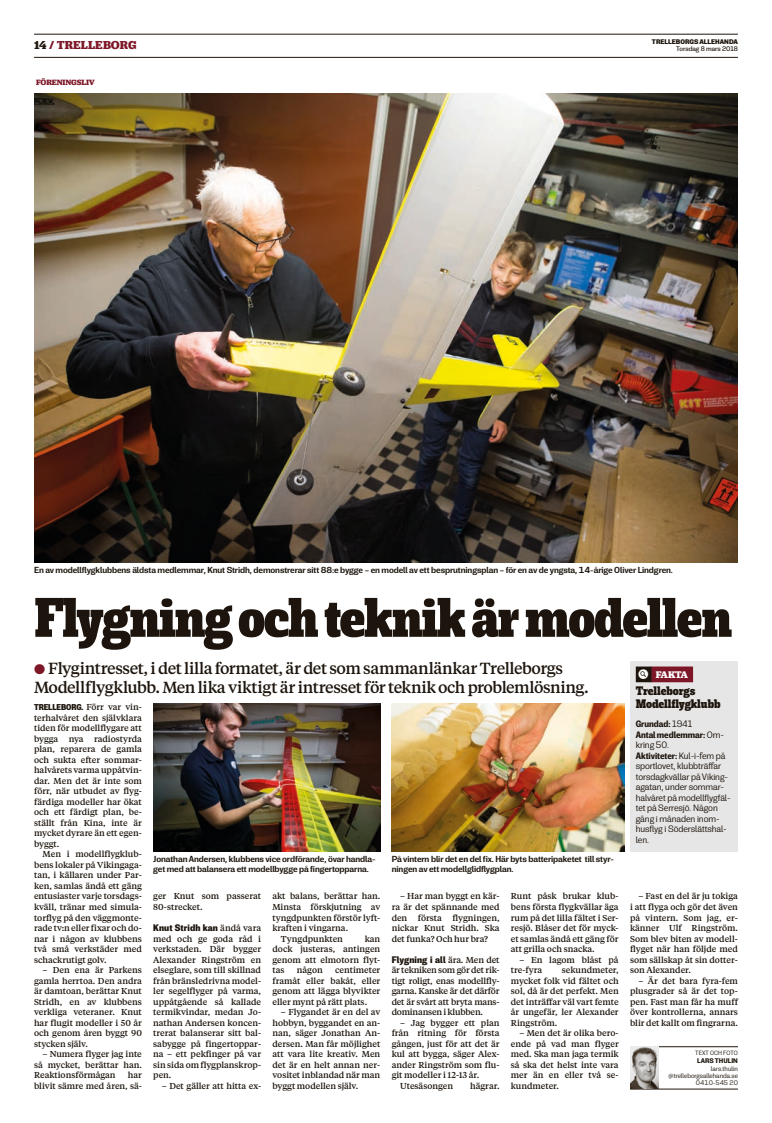
<style>
.page{position:relative;width:772px;height:1123px;background:#fff}
.page>*{position:absolute;margin:0;border:0;box-sizing:border-box;transform-origin:0 0}
.t1{font:900 54px "Rude Slab Condensed";letter-spacing:-.03em;color:#1d150d}
.t2{font:500 16px/19px "Tiempos Text";letter-spacing:-.025em;color:#1d150d}
.t3{font:900 12px/12.7px "Rude Slab Condensed";letter-spacing:-.01em;color:#1d150d}
.t4{font:700 12px "Jubilat";letter-spacing:-.005em;color:#7d1626}
.t5{font:700 10px "Jubilat";letter-spacing:-.08em;color:#fff}
.t6{font:800 semi-condensed 9.2px "Rude";letter-spacing:.01em;color:#1d150d}
.t7{font:300 9px/10.5px "Rude";letter-spacing:-.005em;color:#1d150d}
.t8{font:500 8.6px/10.5px "Tiempos Text";letter-spacing:-.005em;color:#1d150d;text-align:justify}
.t9{font:500 8.5px/10.5px "Rude";letter-spacing:-.01em;color:#1d150d}
.t10{font:800 semi-condensed 8.2px "Rude";letter-spacing:-.01em;color:#1d150d}
.t11{font:700 8px "Jubilat";letter-spacing:-.02em;color:#7d1626}
.t12{font:300 6.5px/6.7px "Rude";color:#1d150d;text-align:right}
.t13{font:800 6.5px "Rude";color:#1d150d}
.t14{font:6.5px "Rude";color:#1d150d}
.t15{font:700 6.5px "Rude";color:#1d150d}
.t16{font:300 6px "Rude";letter-spacing:.01em;color:#1d150d}
.s1{color:#1d150d}
.s2{font-weight:700;font-stretch:semi-condensed}
.s3{color:#7d1626}
.s4{font-family:"Tiempos Text";font-weight:500;font-stretch:normal;font-size:8.6px}
</style>
<div class="page">
<hr style="left:34px;top:34px;width:703px;height:1px;background:#1d150d">
<hr style="left:34px;top:57px;width:703px;height:1px;background:#1d150d">
<hr style="left:629px;top:1046px;width:108px;height:1px;background:#1d150d">
<hr style="left:629px;top:1088px;width:108px;height:1px;background:#1d150d">
<img style="left:629px;top:1046px;width:29px;height:42px">
<img style="left:34px;top:93px;width:703px;height:470px">
<img style="left:153px;top:703px;width:227px;height:148px">
<div style="left:629px;top:661px;width:108px;height:190px;background:#e7e6e6"></div>
<div style="left:635px;top:666px;width:16px;height:16px;background:#1d150d"></div>
<div style="left:651px;top:666px;width:41px;height:16px;background:#7d1626"></div>
<img style="left:391px;top:703px;width:233px;height:148px">
<h3 class="t4" style="left:34px;top:37px;width:104px"><span class="s1">14</span> / TRELLEBORG</h3>
<p class="t11" style="left:36px;top:77px;width:60px">FÖRENINGSLIV</p>
<p class="t13" style="left:651px;top:38px;width:88px">TRELLEBORGS ALLEHANDA</p>
<p class="t14" style="left:675px;top:45px;width:63px">Torsdag 8 mars 2018</p>
<p class="t9" style="left:34px;top:565px;width:640px">En av modellflygklubbens äldsta medlemmar, Knut Stridh, demonstrerar sitt 88:e bygge – en modell av ett besprutningsplan – för en av de yngsta, 14-årige Oliver Lindgren.</p>
<h1 class="t1" style="left:34px;top:582px;width:699px">Flygning och teknik är modellen</h1>
<p class="t5" style="left:655px;top:668px;width:34px">FAKTA</p>
<h3 class="t3" style="left:635px;top:684px;width:86px">Trelleborgs<br>Modellflygklubb</h3>
<p class="t7" style="left:635px;top:718px;width:96px"><span class="s2">Grundad:</span> 1941<br><span class="s2">Antal medlemmar:</span> Om&shy;kring 50.<br><span class="s2">Aktiviteter:</span> Kul-i-fem på sportlovet, klubbträffar torsdagkvällar på Viking&shy;agatan, under sommar&shy;halvåret på modellflygfäl&shy;tet på Serresjö. Någon gång i månaden inom&shy;husflyg i Söderslättshal&shy;len.</p>
<p class="t9" style="left:391px;top:853px;width:223px">På vintern blir det en del fix. Här byts batteripaketet till styr&shy;ningen av ett modellglidflygplan.</p>
<h2 class="t2" style="left:34px;top:658px;width:556px"><span class="s3">●</span> Flygintresset, i det lilla formatet, är det som sammanlänkar Trelleborgs<br>Modellflygklubb. Men lika viktigt är intresset för teknik och problemlösning.</h2>
<p class="t10" style="left:34px;top:702px;width:109px">TRELLEBORG. <span class="s4">Förr var vin-</span></p>
<p class="t8" style="left:34px;top:712px;width:109px">terhalvåret den självklara tiden för modellflygare att bygga nya radiostyrda plan, reparera de gamla och sukta efter sommar&shy;halvårets varma uppåtvin&shy;dar. Men det är inte som förr, när utbudet av flyg&shy;färdiga modeller har ökat och ett färdigt plan, be&shy;ställt från Kina, inte är mycket dyrare än ett egen&shy;byggt.</p>
<p class="t8" style="left:34px;top:848px;width:109px;text-indent:9px">Men i modellflygklub&shy;bens lokaler på Vikingaga&shy;tan, i källaren under Par&shy;ken, samlas ändå ett gäng entusiaster varje torsdags&shy;kväll, tränar med simula&shy;torflyg på den väggmonte&shy;rade tv:n eller fixar och do&shy;nar i någon av klubbens två små verkstäder med schackrutigt golv.</p>
<p class="t8" style="left:34px;top:964px;width:109px;text-indent:9px">– Den ena är Parkens gamla herrtoa. Den andra är damtoan, berättar Knut Stridh, en av klubbens verkliga veteraner. Knut har flugit modeller i 50 år och genom åren byggt 90 stycken själv.</p>
<p class="t8" style="left:34px;top:1048px;width:109px;text-indent:9px">– Numera flyger jag inte så mycket, berättar han.<br>Reaktionsförmågan</p>
<p class="t9" style="left:153px;top:853px;width:224px">Jonathan Andersen, klubbens vice ordförande, övar handla&shy;get med att balansera ett modellbygge på fingertopparna.</p>
<p class="t8" style="left:510px;top:890px;width:109px">Runt påsk brukar klub&shy;bens första flygkvällar äga rum på det lilla fältet i Ser&shy;resjö. Blåser det för myck&shy;et samlas ändå ett gäng för att grilla och snacka.</p>
<p class="t8" style="left:510px;top:954px;width:109px;text-indent:9px">– En lagom blåst på tre-fyra</p>
<p class="t8" style="left:391px;top:890px;width:109px;text-indent:9px">– Har man byggt en kär&shy;ra är det spännande med den första flygningen, nickar Knut Stridh. Ska det funka? Och hur bra?</p>
<p class="t6" style="left:391px;top:953px;width:109px">Flygning i all <span class="s4">ära. Men det</span></p>
<p class="t8" style="left:391px;top:964px;width:109px">är tekniken som gör det rik&shy;tigt roligt, enas modellfly&shy;garna. Kanske är det därför det är svårt att bryta mans&shy;dominansen i klubben.</p>
<p class="t8" style="left:400px;top:1017px;width:101px">– Jag bygger ett plan</p>
<p class="t8" style="left:391px;top:1027px;width:109px">från ritning för första</p>
<p class="t8" style="left:391px;top:1038px;width:109px">gången, just för att det är</p>
<p class="t8" style="left:391px;top:1048px;width:109px">kul att bygga, säger Alex-</p>
<p class="t8" style="left:391px;top:1059px;width:109px">ander Ringström som flu-</p>
<p class="t8" style="left:391px;top:1069px;width:89px">git modeller i 12-13 år.</p>
<p class="t8" style="left:400px;top:1080px;width:54px">Utesäsongen</p>
<p class="t8" style="left:470px;top:1080px;width:31px">hägrar.</p>
<p class="t8" style="left:272px;top:890px;width:109px">akt balans, berättar han.</p>
<p class="t8" style="left:272px;top:901px;width:109px">Minsta förskjutning av</p>
<p class="t8" style="left:272px;top:911px;width:109px">tyngdpunkten förstör lyft-</p>
<p class="t8" style="left:272px;top:922px;width:77px">kraften i vingarna.</p>
<p class="t8" style="left:281px;top:932px;width:63px">Tyngdpunkten</p>
<p class="t8" style="left:629px;top:890px;width:109px;text-indent:9px">– Fast en del är ju tokiga i att flyga och gör det även på vintern. Som jag, er&shy;känner Ulf Ringström.<br>Som blev biten av modell&shy;flyget när han följde med som sällskap åt sin dotter&shy;son Alexander.</p>
<p class="t8" style="left:629px;top:975px;width:109px;text-indent:9px">– Är det bara fyra-fem plusgrader så är det top&shy;pen. Fast man får ha muff över kontrollerna, annars blir det kallt om fingrarna.</p>
<p class="t16" style="left:694px;top:1049px;width:44px">TEXT OCH FOTO</p>
<p class="t15" style="left:696px;top:1057px;width:42px">LARS THULIN</p>
<p class="t12" style="left:668px;top:1065px;width:71px">lars.thulin @trelleborgsallehanda.se<br>0410-545 20</p>
<p class="t8" style="left:153px;top:890px;width:109px">ger Knut som passerat<br>80-strecket.</p>
<p class="t6" style="left:153px;top:922px;width:109px">Knut Stridh kan <span class="s4">ändå vara</span></p>
<p class="t8" style="left:153px;top:932px;width:109px">med och ge goda råd i verkstaden. Där bygger Alexander Ringström en elseglare, som till skillnad från bränsledrivna model&shy;ler segelflyger på varma, uppåtgående så kallade termikvindar, medan Jo&shy;nathan Andersen koncen&shy;trerat balanserar sitt bal&shy;sabygge på fingertoppar&shy;na – ett pekfinger på var sin sida om flygplanskrop&shy;pen.</p>
<p class="t8" style="left:162px;top:1080px;width:101px">– Det gäller att hitta ex-</p>
<p class="t8" style="left:272px;top:932px;width:109px;text-indent:92px">kan dock justeras, antingen genom att elmotorn flyt&shy;tas</p>
<p class="t8" style="left:296px;top:964px;width:27px">någon</p>
<p class="t8" style="left:510px;top:964px;width:109px;text-indent:51px">sekundmeter, mycket folk vid fältet och sol, då är det perfekt. Men det inträffar väl vart femte år ungefär, ler Alexander Ringström.</p>
<p class="t8" style="left:510px;top:1027px;width:109px;text-indent:9px">– Men det är olika bero&shy;ende på vad man flyger med. Ska man jaga termik så ska det helst inte vara mer än en eller två se&shy;kundmeter.</p>
<p class="t8" style="left:272px;top:964px;width:109px;text-indent:63px">centimeter framåt eller bakåt, eller genom att lägga blyvikter eller mynt på rätt plats.</p>
<p class="t8" style="left:272px;top:1006px;width:109px;text-indent:9px">– Flygandet är en del av hobbyn, byggandet en an&shy;nan, säger Jonathan An&shy;dersen. Man får möjlighet att vara lite kreativ. Men det är en helt annan ner&shy;vositet inblandad när man byggt modellen själv.</p>
<p class="t8" style="left:34px;top:1069px;width:109px;text-align:right">har<br>blivit sämre med åren, sä-</p>
</div>
